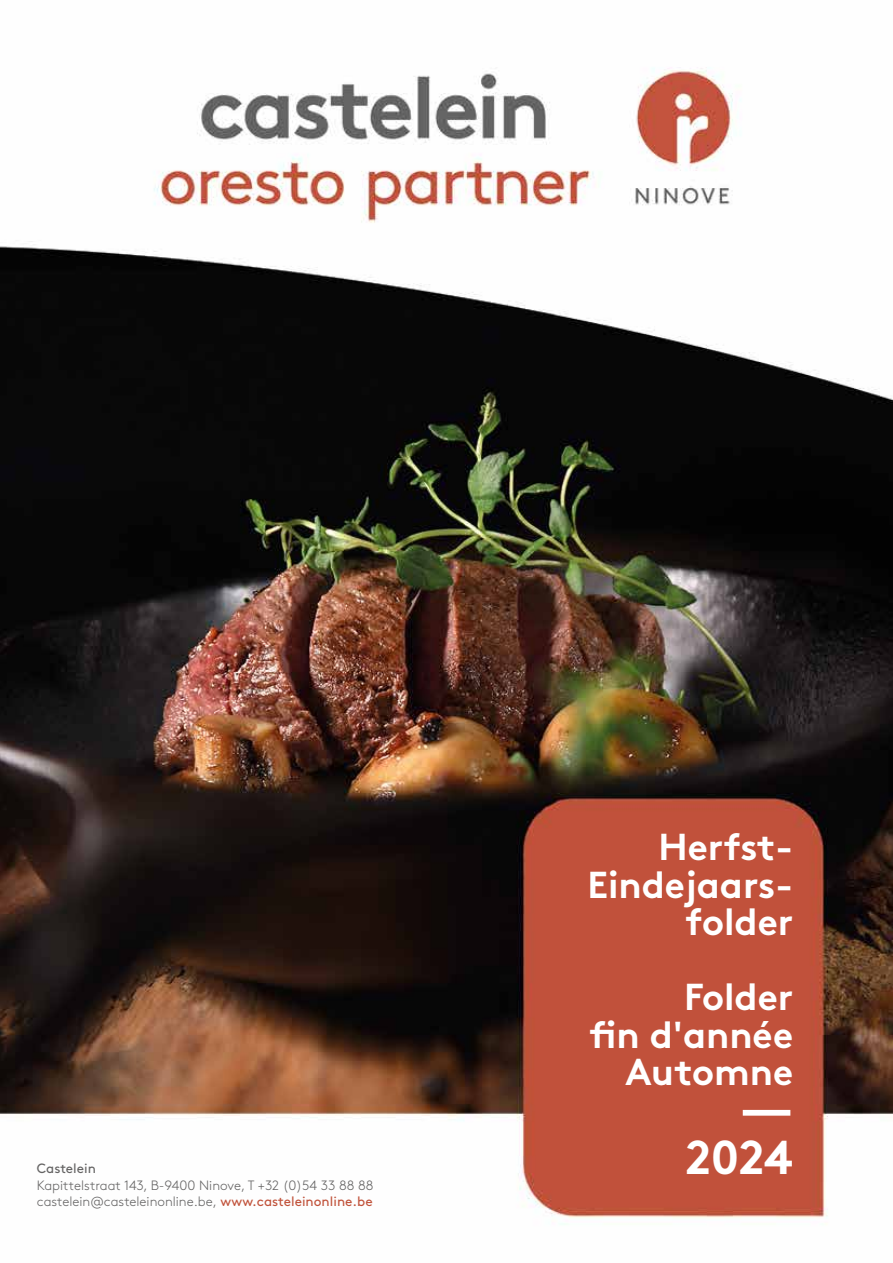
<style>
.page{position:relative;width:893px;height:1263px;background:#fff}
.page>*{position:absolute;margin:0;border:0;box-sizing:border-box;transform-origin:0 0}
.t1{font:700 47.55px "Brown";color:#fff}
.t2{font:700 37.5px/37.5px "Brown";color:#fff;text-align:right}
.t3{font:300 13.5px/16.5px "Brown";color:#646363}
.t4{font:13.5px "Brown";color:#646363}
.s1{font-weight:400;color:#c1533b}
</style>
<div class="page">
<img style="left:0;top:67px;width:893px;height:1158px">
<div style="left:743px;top:1110px;width:47px;height:6px;background:#fff"></div>
<p class="t4" style="left:37px;top:1158px;width:61px">Castelein</p>
<p class="t3" style="left:37px;top:1176px;width:338px">Kapittelstraat 143, B-9400 Ninove, T +32 (0)54 33 88 88 castelein@casteleinonline.be, <span class="s1">www.casteleinonline.be</span></p>
<h2 class="t2" style="left:587px;top:824px;width:207px">Herfst-<br>Eindejaars&shy;folder</h2>
<h2 class="t2" style="left:589px;top:974px;width:205px">Folder<br>fin d'année<br>Automne</h2>
<h1 class="t1" style="left:685px;top:1119px;width:110px">2024</h1>
</div>
